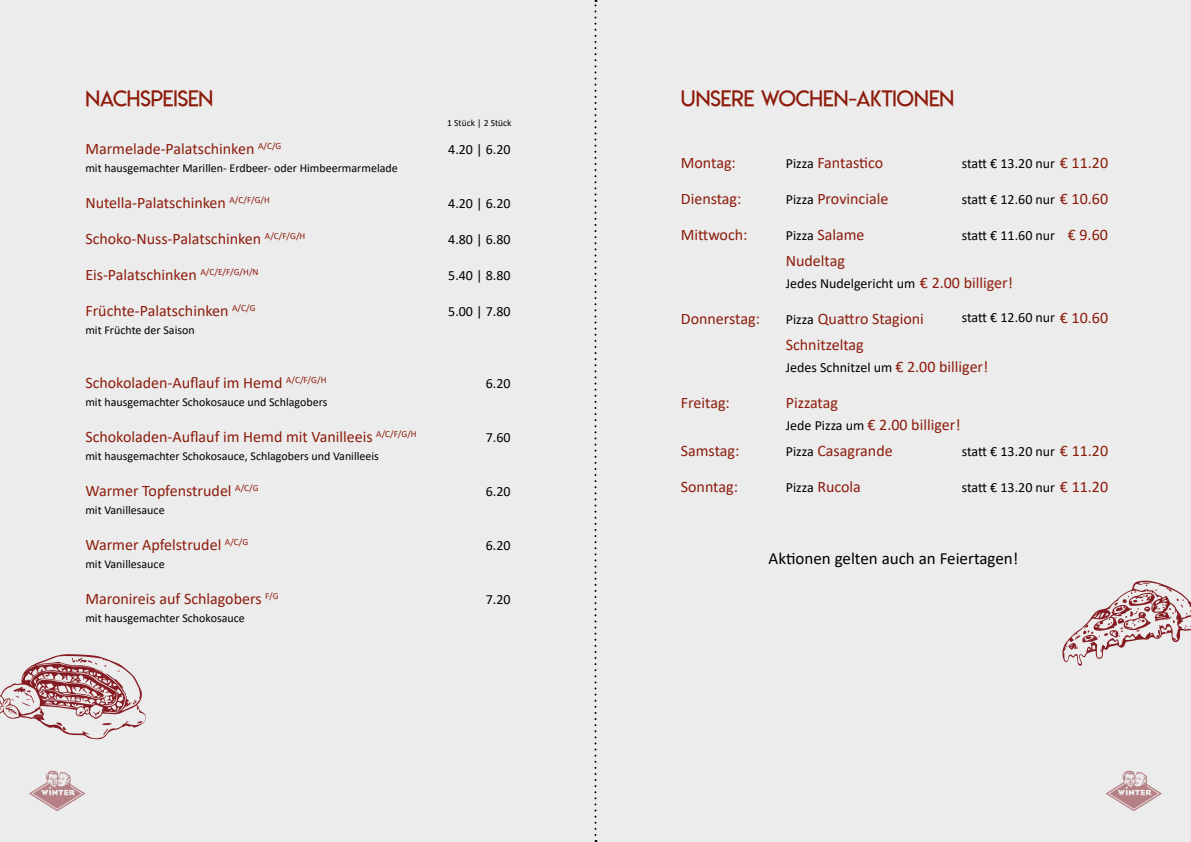
<style>
.page{position:relative;width:1191px;height:842px;background:#ececec}
.page>*{position:absolute;margin:0;border:0;box-sizing:border-box;transform-origin:0 0}
.t1{font:22px "Lemon Milklight";letter-spacing:-.005em;color:#8d1b0b}
.t2{font:17px "Calibri";color:#000}
.t3{font:16px "Calibri";color:#8d1b0b}
.t4{font:14px "Calibri";color:#000}
.t5{font:12px "Calibri";color:#000}
.t6{font:9.5px "Calibri";color:#000}
.s1{font-size:14px;color:#000}
.s2{font-size:16px;color:#8d1b0b}
</style>
<div class="page">
<svg style="left:594px;top:0;width:2px;height:842px"></svg>
<svg style="left:29px;top:771px;width:57px;height:40px"></svg>
<svg style="left:1105px;top:771px;width:57px;height:40px"></svg>
<svg style="left:1062px;top:581px;width:129px;height:85px"></svg>
<svg style="left:0;top:654px;width:146px;height:85px"></svg>
<h1 class="t1" style="left:85px;top:85px;width:129px">NACHSPEISEN</h1>
<h1 class="t1" style="left:681px;top:85px;width:275px">UNSERE WOCHEN-AKTIONEN</h1>
<p class="t3" style="left:85px;top:138px;width:198px">Marmelade-Palatschinken <sup>A/C/G</sup></p>
<p class="t5" style="left:85px;top:160px;width:314px">mit hausgemachter Marillen- Erdbeer- oder Himbeermarmelade</p>
<p class="t3" style="left:85px;top:192px;width:186px">Nutella-Palatschinken <sup>A/C/F/G/H</sup></p>
<p class="t3" style="left:85px;top:228px;width:222px">Schoko-Nuss-Palatschinken <sup>A/C/F/G/H</sup></p>
<p class="t3" style="left:85px;top:264px;width:175px">Eis-Palatschinken <sup>A/C/E/F/G/H/N</sup></p>
<p class="t3" style="left:85px;top:300px;width:172px">Früchte-Palatschinken <sup>A/C/G</sup></p>
<p class="t5" style="left:85px;top:322px;width:111px">mit Früchte der Saison</p>
<p class="t3" style="left:85px;top:372px;width:243px">Schokoladen-Auflauf im Hemd <sup>A/C/F/G/H</sup></p>
<p class="t5" style="left:85px;top:394px;width:243px">mit hausgemachter Schokosauce und Schlagobers</p>
<p class="t3" style="left:85px;top:426px;width:333px">Schokoladen-Auflauf im Hemd mit Vanilleeis <sup>A/C/F/G/H</sup></p>
<p class="t5" style="left:85px;top:448px;width:295px">mit hausgemachter Schokosauce, Schlagobers und Vanilleeis</p>
<p class="t3" style="left:85px;top:480px;width:175px">Warmer Topfenstrudel <sup>A/C/G</sup></p>
<p class="t5" style="left:85px;top:502px;width:81px">mit Vanillesauce</p>
<p class="t3" style="left:85px;top:534px;width:165px">Warmer Apfelstrudel <sup>A/C/G</sup></p>
<p class="t5" style="left:85px;top:556px;width:81px">mit Vanillesauce</p>
<p class="t3" style="left:85px;top:588px;width:195px">Maronireis auf Schlagobers <sup>F/G</sup></p>
<p class="t5" style="left:85px;top:610px;width:161px">mit hausgemachter Schokosauce</p>
<p class="t6" style="left:447px;top:116px;width:66px">1 Stück | 2 Stück</p>
<p class="t4" style="left:448px;top:140px;width:64px">4.20 | 6.20</p>
<p class="t4" style="left:448px;top:194px;width:64px">4.20 | 6.20</p>
<p class="t4" style="left:448px;top:230px;width:64px">4.80 | 6.80</p>
<p class="t4" style="left:448px;top:266px;width:64px">5.40 | 8.80</p>
<p class="t4" style="left:448px;top:302px;width:64px">5.00 | 7.80</p>
<p class="t4" style="left:486px;top:374px;width:26px">6.20</p>
<p class="t4" style="left:486px;top:428px;width:26px">7.60</p>
<p class="t4" style="left:486px;top:482px;width:26px">6.20</p>
<p class="t4" style="left:486px;top:536px;width:26px">6.20</p>
<p class="t4" style="left:486px;top:590px;width:26px">7.20</p>
<p class="t3" style="left:681px;top:152px;width:57px">Montag:</p>
<p class="t3" style="left:681px;top:188px;width:62px">Dienstag:</p>
<p class="t3" style="left:681px;top:224px;width:68px">Mittwoch:</p>
<p class="t3" style="left:785px;top:152px;width:99px"><span class="s1">Pizza</span> Fantastico</p>
<p class="t3" style="left:785px;top:188px;width:104px"><span class="s1">Pizza</span> Provinciale</p>
<p class="t3" style="left:785px;top:224px;width:80px"><span class="s1">Pizza</span> Salame</p>
<p class="t4" style="left:961px;top:153px;width:148px">statt € 13.20 nur <span class="s2">€ 11.20</span></p>
<p class="t4" style="left:961px;top:189px;width:95px">statt € 12.60 nur</p>
<p class="t4" style="left:961px;top:226px;width:95px">statt € 11.60 nur</p>
<p class="t3" style="left:1059px;top:188px;width:50px">€ 10.60</p>
<p class="t3" style="left:1067px;top:224px;width:42px">€ 9.60</p>
<p class="t3" style="left:785px;top:250px;width:61px">Nudeltag</p>
<p class="t4" style="left:785px;top:273px;width:229px">Jedes Nudelgericht um <span class="s2">€ 2.00 billiger!</span></p>
<p class="t3" style="left:681px;top:307px;width:81px">Donnerstag:</p>
<p class="t3" style="left:785px;top:307px;width:140px"><span class="s1">Pizza</span> Quattro Stagioni</p>
<p class="t3" style="left:1059px;top:307px;width:50px">€ 10.60</p>
<p class="t4" style="left:961px;top:308px;width:95px">statt € 12.60 nur</p>
<p class="t3" style="left:785px;top:334px;width:79px">Schnitzeltag</p>
<p class="t4" style="left:785px;top:357px;width:204px">Jedes Schnitzel um <span class="s2">€ 2.00 billiger!</span></p>
<p class="t3" style="left:681px;top:392px;width:51px">Freitag:</p>
<p class="t3" style="left:785px;top:392px;width:54px">Pizzatag</p>
<p class="t3" style="left:785px;top:413px;width:176px"><span class="s1">Jede Pizza um</span> € 2.00 billiger!</p>
<p class="t3" style="left:681px;top:440px;width:60px">Samstag:</p>
<p class="t3" style="left:681px;top:475px;width:59px">Sonntag:</p>
<p class="t3" style="left:785px;top:440px;width:108px"><span class="s1">Pizza</span> Casagrande</p>
<p class="t3" style="left:785px;top:475px;width:77px"><span class="s1">Pizza</span> Rucola</p>
<p class="t3" style="left:1060px;top:439px;width:50px">€ 11.20</p>
<p class="t3" style="left:1060px;top:476px;width:50px">€ 11.20</p>
<p class="t4" style="left:961px;top:441px;width:95px">statt € 13.20 nur</p>
<p class="t4" style="left:961px;top:477px;width:95px">statt € 13.20 nur</p>
<p class="t2" style="left:768px;top:547px;width:251px">Aktionen gelten auch an Feiertagen!</p>
</div>
